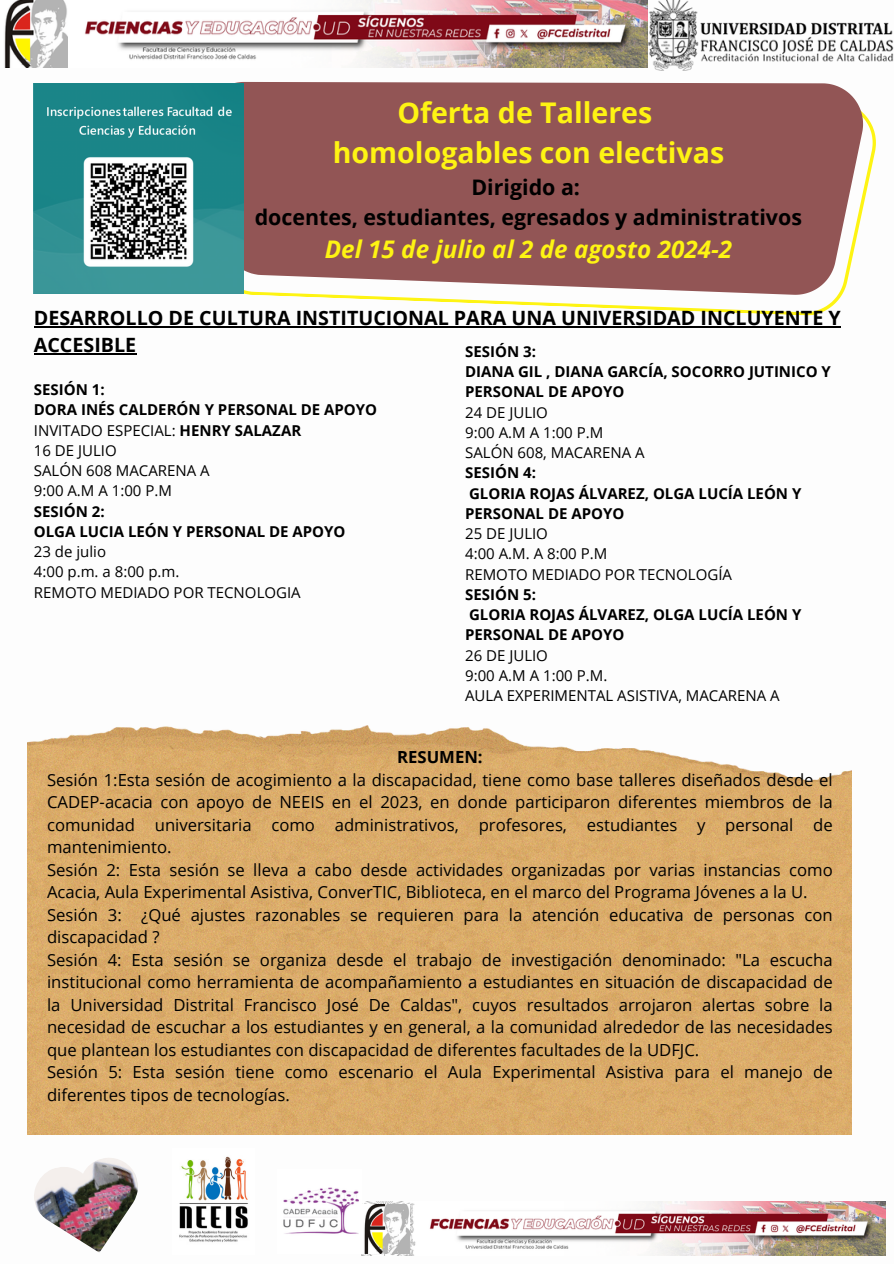
<style>
.page{position:relative;width:894px;height:1264px;background:#fff}
.page>*{position:absolute;margin:0;border:0;box-sizing:border-box;transform-origin:0 0}
.t1{font:700 28.5px/39.6px "Open Sans";color:#fef413;text-align:center}
.t2{font:italic 700 24.3px "Open Sans";color:#fef413}
.t3{font:700 21.45px/30px "Open Sans";color:#000;text-align:center}
.t4{font:700 19.65px/27px "Open Sans";color:#000}
.t5{font:16.65px/22.5px "Open Sans";color:#000}
.t6{font:15px/20.2px "Open Sans";color:#000}
.t7{font:700 15px/20.2px "Open Sans";color:#000}
.s1{font-weight:700}
</style>
<div class="page">
<img style="left:85px;top:0;width:562px;height:60px">
<img style="left:4px;top:0;width:64px;height:68px">
<img style="left:647px;top:0;width:245px;height:62px">
<img style="left:34px;top:1158px;width:104px;height:94px">
<svg style="left:187px;top:83px;width:689px;height:233px"></svg>
<svg style="left:198px;top:60px;width:666px;height:237px;background:#a3706f"></svg>
<img style="left:28px;top:725px;width:823px;height:409px">
<img style="left:361px;top:1201px;width:524px;height:54px">
<img style="left:361px;top:1204px;width:48px;height:49px">
<img style="left:34px;top:84px;width:209px;height:209px">
<img style="left:283px;top:1187px;width:76px;height:47px">
<img style="left:179px;top:1156px;width:69px;height:86px">
<hr style="left:34px;top:326px;width:806px;height:1px;background:#000">
<hr style="left:34px;top:353px;width:102px;height:1px;background:#000">
<p class="t1" style="left:333px;top:92px;width:393px">Oferta de Talleres homologables con electivas</p>
<p class="t3" style="left:255px;top:172px;width:548px">Dirigido a:<br>docentes, estudiantes, egresados y administrativos</p>
<p class="t2" style="left:325px;top:232px;width:409px">Del 15 de julio al 2 de agosto 2024-2</p>
<p class="t4" style="left:34px;top:304px;width:808px">DESARROLLO DE CULTURA INSTITUCIONAL PARA UNA UNIVERSIDAD INCLUYENTE Y<br>ACCESIBLE</p>
<p class="t7" style="left:465px;top:341px;width:72px">SESIÓN 3:</p>
<p class="t7" style="left:465px;top:361px;width:367px">DIANA GIL , DIANA GARCÍA, SOCORRO JUTINICO Y<br>PERSONAL DE APOYO</p>
<p class="t6" style="left:465px;top:401px;width:84px">24 DE JULIO</p>
<p class="t6" style="left:465px;top:422px;width:140px">9:00 A.M A 1:00 P.M</p>
<p class="t6" style="left:465px;top:442px;width:181px">SALÓN 608, MACARENA A</p>
<p class="t7" style="left:465px;top:462px;width:72px">SESIÓN 4:</p>
<p class="t7" style="left:465px;top:482px;width:338px">GLORIA ROJAS ÁLVAREZ, OLGA LUCÍA LEÓN Y<br>PERSONAL DE APOYO</p>
<p class="t6" style="left:465px;top:523px;width:84px">25 DE JULIO</p>
<p class="t6" style="left:465px;top:543px;width:144px">4:00 A.M. A 8:00 P.M</p>
<p class="t6" style="left:465px;top:563px;width:268px">REMOTO MEDIADO POR TECNOLOGÍA</p>
<h3 class="t7" style="left:465px;top:584px;width:72px">SESIÓN 5:</h3>
<p class="t7" style="left:465px;top:604px;width:338px">GLORIA ROJAS ÁLVAREZ, OLGA LUCÍA LEÓN Y<br>PERSONAL DE APOYO</p>
<p class="t6" style="left:465px;top:644px;width:84px">26 DE JULIO</p>
<p class="t6" style="left:465px;top:665px;width:144px">9:00 A.M A 1:00 P.M.</p>
<p class="t6" style="left:465px;top:685px;width:316px">AULA EXPERIMENTAL ASISTIVA, MACARENA A</p>
<p class="t6" style="left:34px;top:379px;width:345px"><span class="s1">SESIÓN 1:<br>DORA INÉS CALDERÓN Y PERSONAL DE APOYO<br></span>INVITADO ESPECIAL: <span class="s1">HENRY SALAZAR<br></span>16 DE JULIO<br>SALÓN 608 MACARENA A<br>9:00 A.M A 1:00 P.M</p>
<p class="t7" style="left:34px;top:500px;width:313px">SESIÓN 2:<br>OLGA LUCIA LEÓN Y PERSONAL DE APOYO</p>
<p class="t6" style="left:34px;top:541px;width:268px">23 de julio<br>4:00 p.m. a 8:00 p.m.<br>REMOTO MEDIADO POR TECNOLOGIA</p>
<p class="t5" style="left:47px;top:745px;width:787px;text-indent:350px"><span class="s1">RESUMEN:<br></span>Sesión 1:Esta sesión de acogimiento a la discapacidad, tiene como base talleres diseñados desde el CADEP-acacia con apoyo de NEEIS en el 2023, en donde participaron diferentes miembros de la comunidad universitaria como administrativos, profesores, estudiantes y personal de mantenimiento.<br>Sesión 2: Esta sesión se lleva a cabo desde actividades organizadas por varias instancias como Acacia, Aula Experimental Asistiva, ConverTIC, Biblioteca, en el marco del Programa Jóvenes a la U.<br>Sesión 3: ¿Qué ajustes razonables se requieren para la atención educativa de personas con discapacidad ?<br>Sesión 4: Esta sesión se organiza desde el trabajo de investigación denominado: "La escucha institucional como herramienta de acompañamiento a estudiantes en situación de discapacidad de la Universidad Distrital Francisco José De Caldas", cuyos resultados arrojaron alertas sobre la necesidad de escuchar a los estudiantes y en general, a la comunidad alrededor de las necesidades que plantean los estudiantes con discapacidad de diferentes facultades de la UDFJC.<br>Sesión 5: Esta sesión tiene como escenario el Aula Experimental Asistiva para el manejo de diferentes tipos de tecnologías.</p>
</div>
